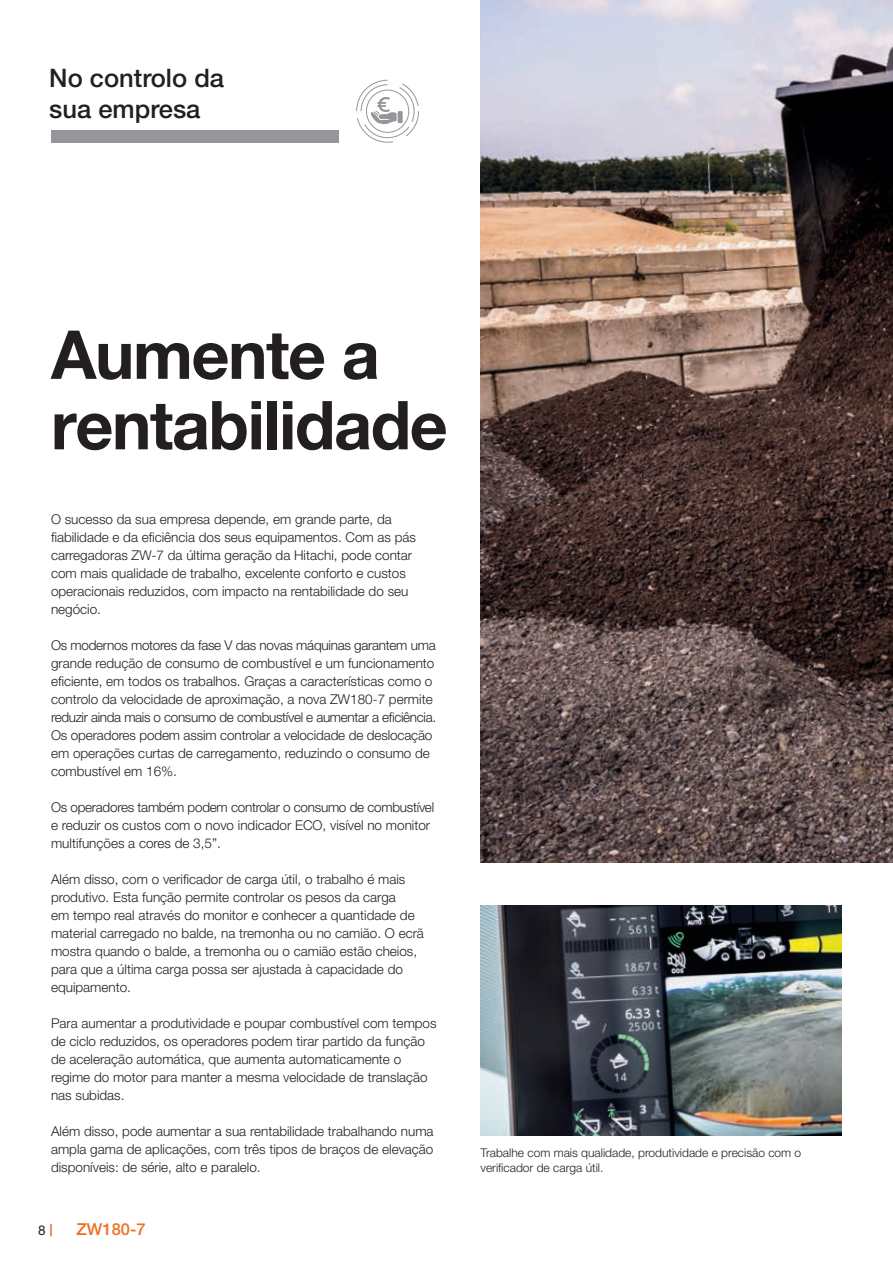
<style>
.page{position:relative;width:893px;height:1263px;background:#fff}
.page>*{position:absolute;margin:0;border:0;box-sizing:border-box;transform-origin:0 0}
.t1{font:700 67.5px/70.5px "Helvetica Neue LT Pro";letter-spacing:-.02em;color:#231f20}
.t2{font:500 25.5px/30.6px "Helvetica Neue LT Pro";color:#231f20}
.t3{font:500 16.5px "Helvetica Neue LT Pro";color:#ed7026}
.t4{font:300 13.5px/18px "Helvetica Neue LT Pro";color:#231f20}
.t5{font:13.5px "Helvetica Neue LT Pro";color:#231f20}
.t6{font:300 12px/15px "Helvetica Neue LT Pro";color:#231f20}
</style>
<div class="page">
<svg style="left:50px;top:1224px;width:2px;height:12px"></svg>
<img style="left:480px;top:906px;width:362px;height:229px">
<img style="left:480px;top:0;width:413px;height:863px">
<div style="left:51px;top:130px;width:287px;height:13px;background:#949699"></div>
<svg style="left:356px;top:79px;width:63px;height:64px"></svg>
<h2 class="t2" style="left:49px;top:63px;width:176px">No controlo da sua empresa</h2>
<h1 class="t1" style="left:51px;top:318px;width:398px">Aumente a rentabilidade</h1>
<p class="t4" style="left:51px;top:509px;width:367px">O sucesso da sua empresa depende, em grande parte, da fiabilidade e da eficiência dos seus equipamentos. Com as pás carregadoras ZW-7 da última geração da Hitachi, pode contar com mais qualidade de trabalho, excelente conforto e custos operacionais reduzidos, com impacto na rentabilidade do seu negócio.</p>
<p class="t4" style="left:51px;top:635px;width:387px">Os modernos motores da fase V das novas máquinas garantem uma grande redução de consumo de combustível e um funcionamento eficiente, em todos os trabalhos. Graças a características como o controlo da velocidade de aproximação, a nova ZW180-7 permite reduzir ainda mais o consumo de combustível e aumentar a eficiência.<br>Os operadores podem assim controlar a velocidade de deslocação em operações curtas de carregamento, reduzindo o consumo de combustível em 16%.</p>
<p class="t4" style="left:51px;top:797px;width:385px">Os operadores também podem controlar o consumo de combustível e reduzir os custos com o novo indicador ECO, visível no monitor multifunções a cores de 3,5”.</p>
<p class="t4" style="left:51px;top:869px;width:374px">Além disso, com o verificador de carga útil, o trabalho é mais produtivo. Esta função permite controlar os pesos da carga<br>em tempo real através do monitor e conhecer a quantidade de material carregado no balde, na tremonha ou no camião. O ecrã mostra quando o balde, a tremonha ou o camião estão cheios, para que a última carga possa ser ajustada à capacidade do equipamento.</p>
<p class="t4" style="left:51px;top:1013px;width:387px">Para aumentar a produtividade e poupar combustível com tempos de ciclo reduzidos, os operadores podem tirar partido da função de aceleração automática, que aumenta automaticamente o regime do motor para manter a mesma velocidade de translação nas subidas.</p>
<p class="t4" style="left:51px;top:1121px;width:384px;text-align:justify">Além disso, pode aumentar a sua rentabilidade trabalhando numa ampla gama de aplicações, com três tipos de braços de elevação disponíveis: de série, alto e paralelo.</p>
<p class="t5" style="left:38px;top:1222px;width:9px">8</p>
<p class="t3" style="left:77px;top:1220px;width:71px">ZW180-7</p>
<p class="t6" style="left:480px;top:1145px;width:322px">Trabalhe com mais qualidade, produtividade e precisão com o verificador de carga útil.</p>
</div>
